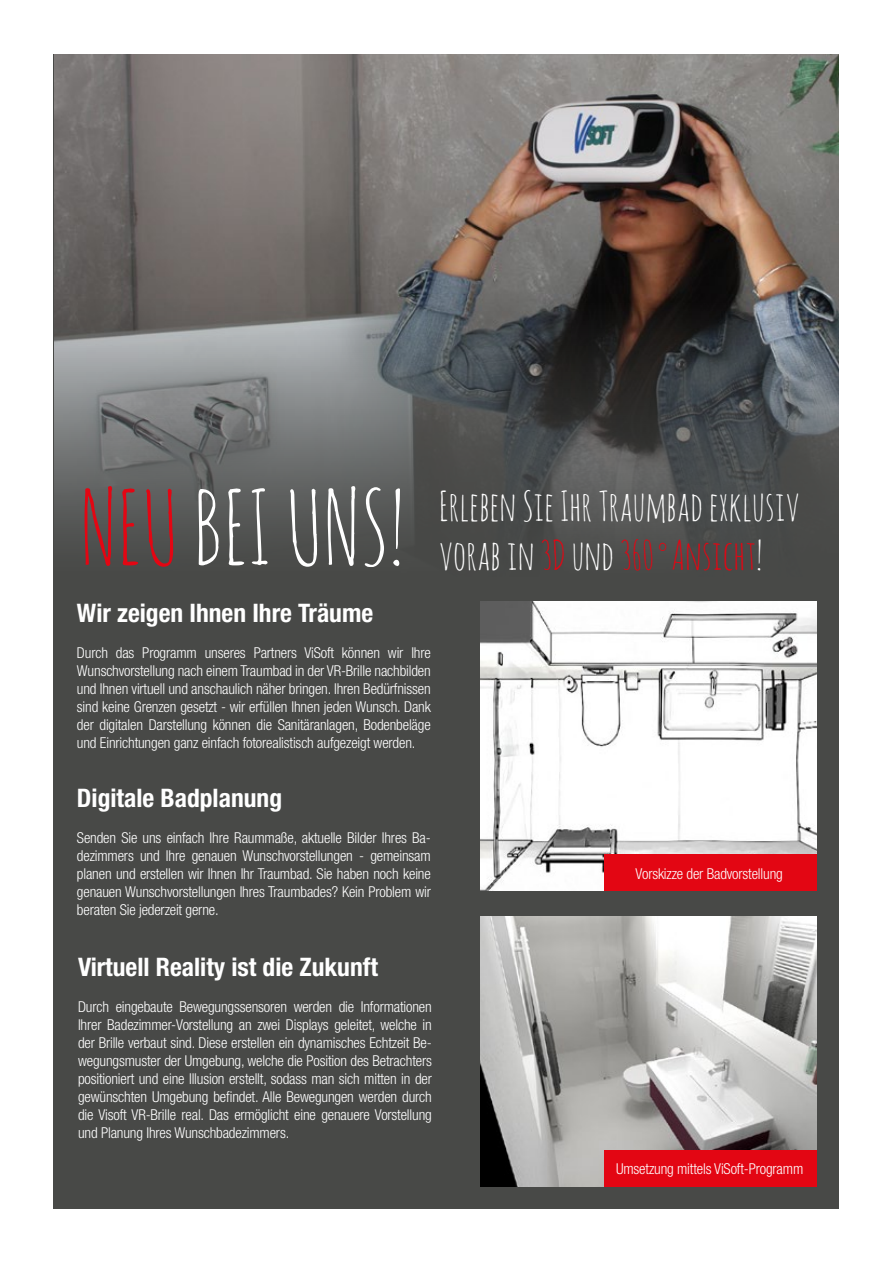
<style>
.page{position:relative;width:893px;height:1263px;background:#fff}
.page>*{position:absolute;margin:0;border:0;box-sizing:border-box;transform-origin:0 0}
.t1{font:101.1px "Amatic SC";color:#fff}
.t2{font:40.5px/48.6px "Amatic SC";color:#fff}
.t3{font:700 condensed 25.5px "Helvetica Neue";color:#fff}
.t4{font:300 condensed 15px/18px "Helvetica Neue";letter-spacing:-.01em;color:#fff;text-align:justify}
.s1{color:#e30613}
</style>
<div class="page">
<div style="left:54px;top:54px;width:785px;height:1155px;background:#484947"></div>
<img style="left:54px;top:54px;width:785px;height:487px">
<img style="left:480px;top:916px;width:336px;height:270px">
<div style="left:604px;top:1150px;width:212px;height:36px;background:#e30613"></div>
<img style="left:480px;top:602px;width:336px;height:289px">
<div style="left:604px;top:855px;width:212px;height:36px;background:#e30613"></div>
<h1 class="t1" style="left:79px;top:462px;width:327px"><span class="s1">NEU</span>BEIUNS!</h1>
<h2 class="t2" style="left:439px;top:481px;width:362px">Erleben Sie Ihr Traumbad exklusiv vorab in <span class="s1">3D</span> und <span class="s1">360°Ansicht</span>!</h2>
<h3 class="t3" style="left:77px;top:597px;width:298px">Wir zeigen Ihnen Ihre Träume</h3>
<p class="t4" style="left:77px;top:643px;width:355px">Durch das Programm unseres Partners ViSoft können wir Ihre Wunschvorstellung nach einem Traumbad in der VR-Brille nachbilden und Ihnen virtuell und anschaulich näher bringen. Ihren Bedürfnissen sind keine Grenzen gesetzt - wir erfüllen Ihnen jeden Wunsch. Dank der digitalen Darstellung können die Sanitäranlagen, Bodenbeläge und Einrichtungen ganz einfach fotorealistisch aufgezeigt werden.</p>
<h3 class="t3" style="left:77px;top:783px;width:207px">Digitale Badplanung</h3>
<p class="t4" style="left:77px;top:829px;width:355px">Senden Sie uns einfach Ihre Raummaße, aktuelle Bilder Ihres Ba&shy;dezimmers und Ihre genauen Wunschvorstellungen - gemeinsam planen und erstellen wir Ihnen Ihr Traumbad. Sie haben noch keine genauen Wunschvorstellungen Ihres Traumbades? Kein Problem wir beraten Sie jederzeit gerne.</p>
<p class="t4" style="left:636px;top:864px;width:149px">Vorskizze der Badvorstellung</p>
<h3 class="t3" style="left:78px;top:952px;width:301px">Virtuell Reality ist die Zukunft</h3>
<p class="t4" style="left:78px;top:998px;width:355px">Durch eingebaute Bewegungssensoren werden die Informationen Ihrer Badezimmer-Vorstellung an zwei Displays geleitet, welche in der Brille verbaut sind. Diese erstellen ein dynamisches Echtzeit Be&shy;wegungsmuster der Umgebung, welche die Position des Betrachters positioniert und eine Illusion erstellt, sodass man sich mitten in der gewünschten Umgebung befindet. Alle Bewegungen werden durch die Visoft VR-Brille real. Das ermöglicht eine genauere Vorstellung und Planung Ihres Wunschbadezimmers.</p>
<p class="t4" style="left:616px;top:1160px;width:189px">Umsetzung mittels ViSoft-Programm</p>
</div>
